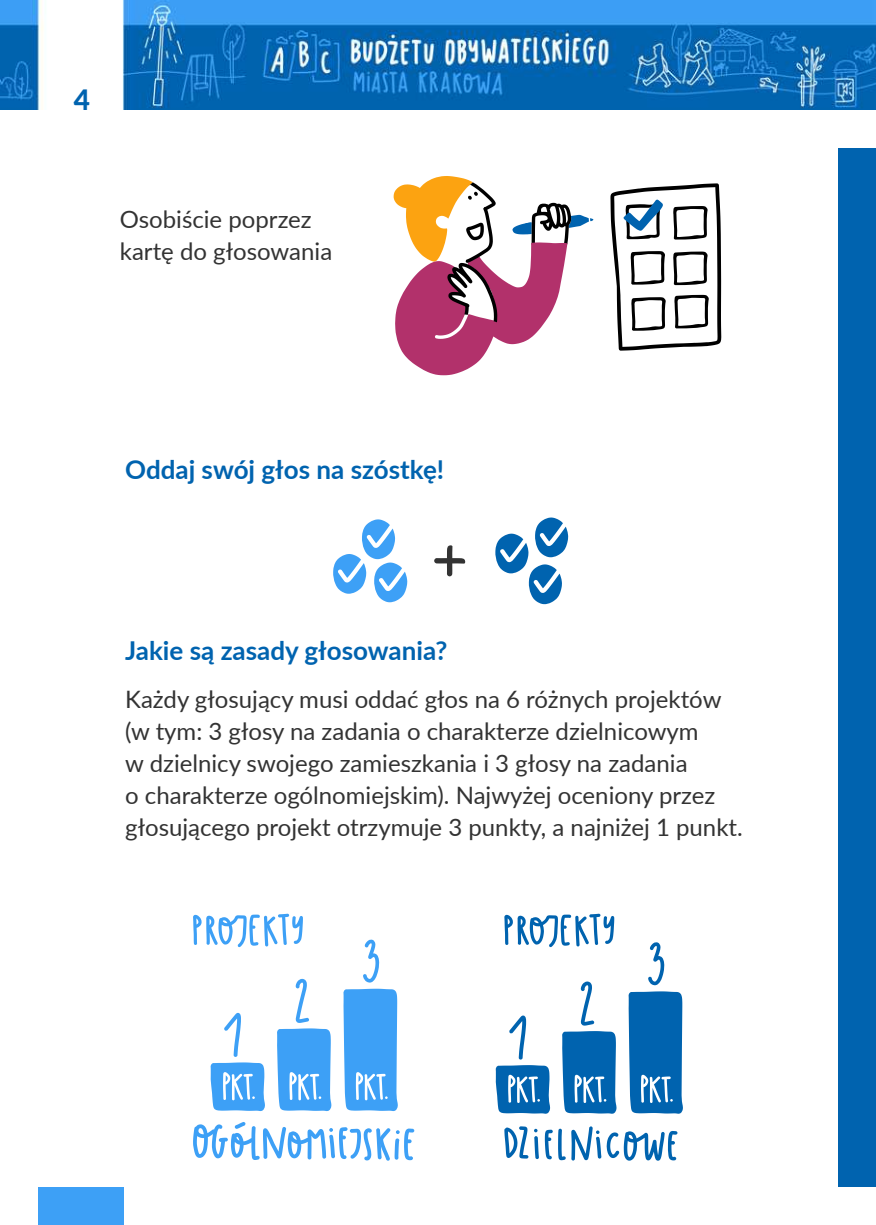
<style>
.page{position:relative;width:876px;height:1225px;background:#fff}
.page>*{position:absolute;margin:0;border:0;box-sizing:border-box;transform-origin:0 0}
.t1{font:800 28px "Lato";color:#0063af}
.t2{font:700 26px "Lato";color:#0063af}
.t3{font:24px/32px "Lato";color:#333}
</style>
<div class="page">
<div style="left:38px;top:1187px;width:85px;height:38px;background:#3da0f6"></div>
<div style="left:838px;top:148px;width:38px;height:1039px;background:#0063af"></div>
<img style="left:1px;top:0;width:875px;height:110px">
<svg style="left:434px;top:545px;width:31px;height:31px"></svg>
<svg style="left:333px;top:519px;width:74px;height:83px"></svg>
<svg style="left:495px;top:517px;width:73px;height:87px"></svg>
<svg style="left:610px;top:183px;width:111px;height:168px"></svg>
<svg style="left:394px;top:176px;width:199px;height:199px"></svg>
<svg style="left:534px;top:1128px;width:5px;height:31px"></svg>
<svg style="left:545px;top:1126px;width:56px;height:34px"></svg>
<svg style="left:607px;top:1131px;width:70px;height:29px"></svg>
<svg style="left:504px;top:1126px;width:24px;height:32px"></svg>
<svg style="left:509px;top:1015px;width:17px;height:44px"></svg>
<svg style="left:496px;top:1065px;width:54px;height:49px;background:#2e7fbd"></svg>
<svg style="left:562px;top:1031px;width:54px;height:83px;background:#1d75b8"></svg>
<svg style="left:581px;top:981px;width:13px;height:44px"></svg>
<svg style="left:629px;top:991px;width:54px;height:123px;background:#1771b6"></svg>
<svg style="left:648px;top:942px;width:16px;height:43px"></svg>
<svg style="left:504px;top:913px;width:110px;height:34px"></svg>
<svg style="left:193px;top:1122px;width:221px;height:38px"></svg>
<svg style="left:211px;top:1013px;width:54px;height:98px"></svg>
<svg style="left:277px;top:978px;width:54px;height:133px"></svg>
<svg style="left:343px;top:988px;width:55px;height:123px;background:#51a9f6"></svg>
<svg style="left:363px;top:939px;width:16px;height:43px"></svg>
<svg style="left:193px;top:913px;width:110px;height:34px"></svg>
<p class="t1" style="left:74px;top:79px;width:18px">4</p>
<p class="t3" style="left:120px;top:203px;width:214px">Osobiście poprzez kartę do głosowania</p>
<p class="t2" style="left:125px;top:450px;width:320px">Oddaj swój głos na szóstkę!</p>
<p class="t2" style="left:125px;top:631px;width:324px">Jakie są zasady głosowania?</p>
<p class="t3" style="left:125px;top:682px;width:619px">Każdy głosujący musi oddać głos na 6 różnych projektów (w tym: 3 głosy na zadania o charakterze dzielnicowym<br>w dzielnicy swojego zamieszkania i 3 głosy na zadania<br>o charakterze ogólnomiejskim). Najwyżej oceniony przez głosującego projekt otrzymuje 3 punkty, a najniżej 1 punkt.</p>
</div>
